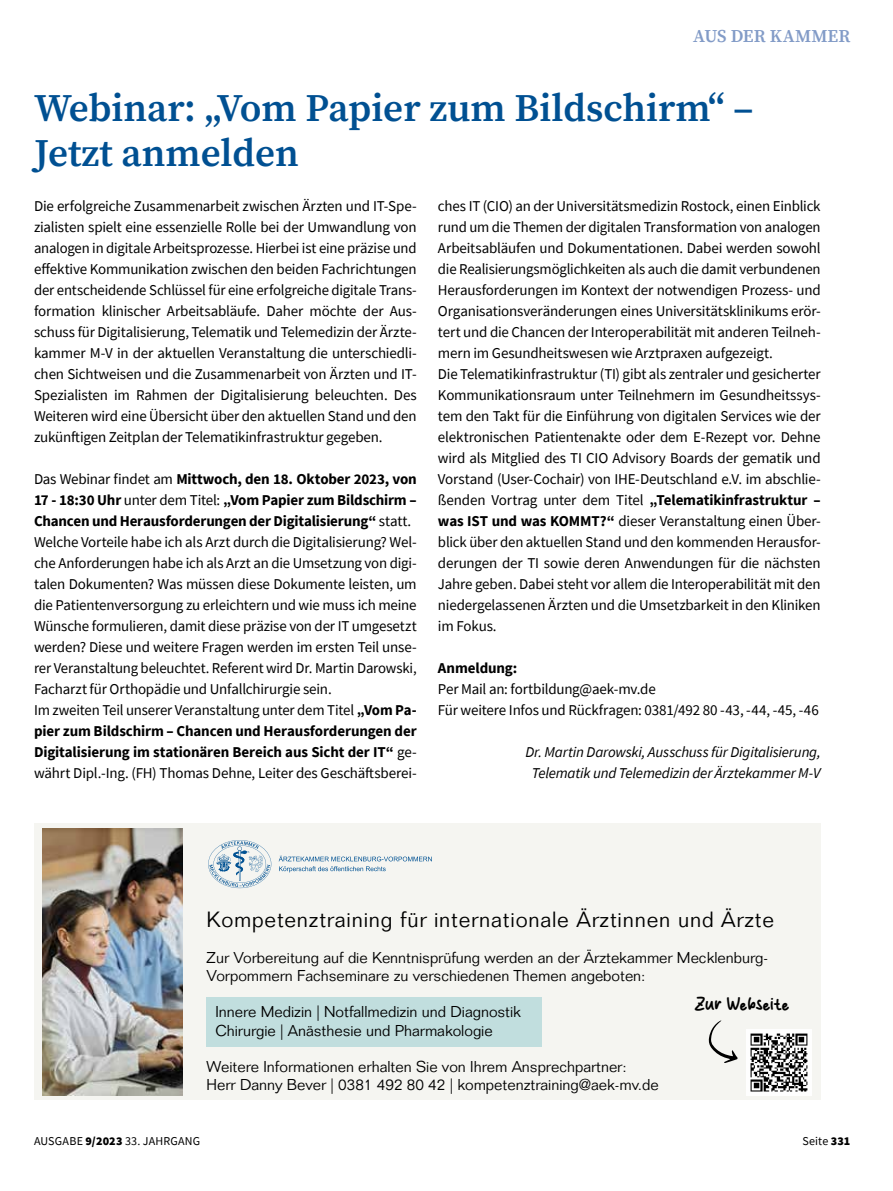
<style>
.page{position:relative;width:893px;height:1191px;background:#fff}
.page>*{position:absolute;margin:0;border:0;box-sizing:border-box;transform-origin:0 0}
.t1{font:600 39px/45px "Source Serif Pro";color:#005092}
.t2{font:300 21.6px "Folio Std";letter-spacing:.035em;color:#000}
.t3{font:18.45px "Hello Sunday";color:#000}
.t4{font:600 18px "Source Serif Pro";letter-spacing:.005em;color:#829bc7}
.t5{font:300 15.45px/18.5px "Folio Std";color:#000}
.t6{font:15px/21px "Source Sans Pro";letter-spacing:-.015em;color:#000}
.t7{font:italic 15px/21px "Source Sans Pro";letter-spacing:-.015em;color:#000;text-align:center}
.t8{font:700 15px "Source Sans Pro";letter-spacing:-.01em;color:#000}
.t9{font:12px "Source Sans Pro";letter-spacing:.015em;color:#000}
.s1{font-weight:700}
.s2{font-weight:900}
</style>
<div class="page">
<div style="left:34px;top:823px;width:787px;height:276px;background:#f5f5f1"></div>
<div style="left:207px;top:996px;width:335px;height:50px;background:#c1dede"></div>
<img style="left:43px;top:828px;width:140px;height:267px">
<svg style="left:279px;top:855px;width:153px;height:17px"></svg>
<svg style="left:208px;top:840px;width:63px;height:48px"></svg>
<img style="left:746px;top:1029px;width:66px;height:66px">
<svg style="left:708px;top:1020px;width:30px;height:43px"></svg>
<p class="t4" style="left:693px;top:24px;width:159px">AUS DER KAMMER</p>
<h1 class="t1" style="left:34px;top:85px;width:721px">Webinar: „Vom Papier zum Bildschirm“ –<br>Jetzt anmelden</h1>
<p class="t6" style="left:438px;top:195px;width:384px">ches IT (CIO) an der Universitätsmedizin Rostock, einen Einblick rund um die Themen der digitalen Transformation von analogen Arbeitsabläufen und Dokumentationen. Dabei werden sowohl die Realisierungsmöglichkeiten als auch die damit verbundenen Herausforderungen im Kontext der notwendigen Prozess- und Organisationsveränderungen eines Universitätsklinikums erör&shy;tert und die Chancen der Interoperabilität mit anderen Teilneh&shy;mern im Gesundheitswesen wie Arztpraxen aufgezeigt.<br>Die Telematikinfrastruktur (TI) gibt als zentraler und gesicherter Kommunikationsraum unter Teilnehmern im Gesundheitssys&shy;tem den Takt für die Einführung von digitalen Services wie der elektronischen Patientenakte oder dem E-Rezept vor. Dehne wird als Mitglied des TI CIO Advisory Boards der gematik und Vorstand (User-Cochair) von IHE-Deutschland e.V. im abschlie&shy;ßenden Vortrag unter dem Titel <span class="s1">„Telematikinfrastruktur – was IST und was KOMMT?“</span> dieser Veranstaltung einen Über&shy;blick über den aktuellen Stand und den kommenden Herausfor&shy;derungen der TI sowie deren Anwendungen für die nächsten Jahre geben. Dabei steht vor allem die Interoperabilität mit den niedergelassenen Ärzten und die Umsetzbarkeit in den Kliniken im Fokus.</p>
<p class="t8" style="left:438px;top:658px;width:81px">Anmeldung:</p>
<p class="t6" style="left:438px;top:678px;width:382px">Per Mail an: fortbildung@aek-mv.de<br>Für weitere Infos und Rückfragen: 0381/492 80 -43, -44, -45, -46</p>
<p class="t7" style="left:525px;top:741px;width:297px">Dr. Martin Darowski, Ausschuss für Digitalisierung,<br>Telematik und Telemedizin der Ärztekammer M-V</p>
<p class="t6" style="left:34px;top:195px;width:384px;text-align:justify">Die erfolgreiche Zusammenarbeit zwischen Ärzten und IT-Spe&shy;zialisten spielt eine essenzielle Rolle bei der Umwandlung von analogen in digitale Arbeitsprozesse. Hierbei ist eine präzise und effektive Kommunikation zwischen den beiden Fachrichtungen der entscheidende Schlüssel für eine erfolgreiche digitale Trans&shy;formation klinischer Arbeitsabläufe. Daher möchte der Aus&shy;schuss für Digitalisierung, Telematik und Telemedizin der Ärzte&shy;kammer M-V in der aktuellen Veranstaltung die unterschiedli&shy;chen Sichtweisen und die Zusammenarbeit von Ärzten und IT-Spezialisten im Rahmen der Digitalisierung beleuchten. Des Weiteren wird eine Übersicht über den aktuellen Stand und den zukünftigen Zeitplan der Telematikinfrastruktur gegeben.</p>
<p class="t6" style="left:34px;top:468px;width:384px">Das Webinar findet am <span class="s1">Mittwoch, den 18. Oktober 2023, von 17 - 18:30 Uhr</span> unter dem Titel: <span class="s1">„Vom Papier zum Bildschirm – Chancen und Herausforderungen der Digitalisierung“</span> statt.<br>Welche Vorteile habe ich als Arzt durch die Digitalisierung? Wel&shy;che Anforderungen habe ich als Arzt an die Umsetzung von digi&shy;talen Dokumenten? Was müssen diese Dokumente leisten, um die Patientenversorgung zu erleichtern und wie muss ich meine Wünsche formulieren, damit diese präzise von der IT umgesetzt werden? Diese und weitere Fragen werden im ersten Teil unse&shy;rer Veranstaltung beleuchtet. Referent wird Dr. Martin Darowski, Facharzt für Orthopädie und Unfallchirurgie sein.<br>Im zweiten Teil unserer Veranstaltung unter dem Titel <span class="s1">„Vom Pa&shy;pier zum Bildschirm – Chancen und Herausforderungen der Digitalisierung im stationären Bereich aus Sicht der IT“</span> ge&shy;währt Dipl.-Ing. (FH) Thomas Dehne, Leiter des Geschäftsberei-</p>
<h2 class="t2" style="left:207px;top:906px;width:569px">Kompetenztraining für internationale Ärztinnen und Ärzte</h2>
<p class="t5" style="left:207px;top:948px;width:563px">Zur Vorbereitung auf die Kenntnisprüfung werden an der Ärztekammer Mecklenburg-<br>Vorpommern Fachseminare zu verschiedenen Themen angeboten:</p>
<p class="t5" style="left:215px;top:1002px;width:307px">Innere Medizin | Notfallmedizin und Diagnostik<br>Chirurgie | Anästhesie und Pharmakologie</p>
<p class="t5" style="left:207px;top:1057px;width:454px">Weitere Informationen erhalten Sie von Ihrem Ansprechpartner:<br>Herr Danny Bever | 0381 492 80 42 | kompetenztraining@aek-mv.de</p>
<p class="t3" style="left:695px;top:996px;width:96px">Zur Webseite</p>
<p class="t9" style="left:34px;top:1133px;width:168px">AUSGABE <span class="s2">9/2023</span> 33. JAHRGANG</p>
<p class="t9" style="left:802px;top:1133px;width:50px">Seite <span class="s2">331</span></p>
</div>
